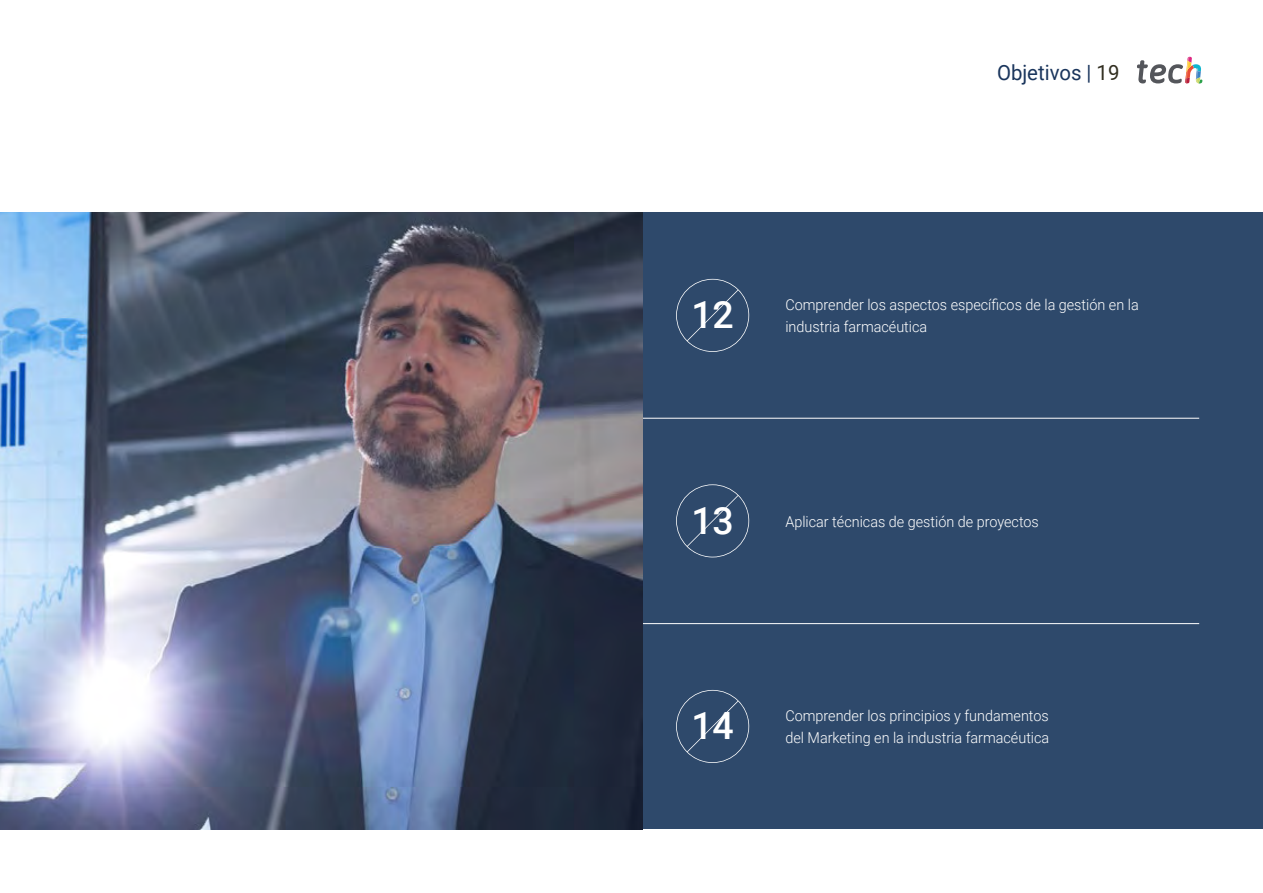
<style>
.page{position:relative;width:1263px;height:893px;background:#fff}
.page>*{position:absolute;margin:0;border:0;box-sizing:border-box;transform-origin:0 0}
.t1{font:500 37.5px "Roboto";color:#fff}
.t2{font:21px "Roboto";color:#1a355c}
.t3{font:300 15px/22.5px "Roboto";color:#fff;scale:.96 1}
.s1{color:#312e20}
</style>
<div class="page">
<div style="left:642px;top:213px;width:621px;height:616px;background:#2e496b"></div>
<svg style="left:676px;top:279px;width:73px;height:73px"></svg>
<svg style="left:676px;top:484px;width:73px;height:73px"></svg>
<svg style="left:676px;top:690px;width:73px;height:73px"></svg>
<hr style="left:0;top:418px;width:1199px;height:1px;background:#fff">
<hr style="left:0;top:623px;width:1199px;height:1px;background:#fff">
<img style="left:0;top:213px;width:642px;height:616px">
<svg style="left:1137px;top:57px;width:65px;height:27px"></svg>
<h2 class="t2" style="left:997px;top:57px;width:124px">Objetivos | <span class="s1">19</span></h2>
<h1 class="t1" style="left:691px;top:288px;width:44px">12</h1>
<p class="t3" style="left:785px;top:293px;width:369px">Comprender los aspectos específicos de la gestión en la industria farmacéutica</p>
<h1 class="t1" style="left:691px;top:494px;width:44px">13</h1>
<p class="t3" style="left:785px;top:509px;width:266px">Aplicar técnicas de gestión de proyectos</p>
<h1 class="t1" style="left:691px;top:699px;width:44px">14</h1>
<p class="t3" style="left:785px;top:704px;width:276px">Comprender los principios y fundamentos</p>
<p class="t3" style="left:785px;top:726px;width:276px">del Marketing en la industria farmacéutica</p>
</div>
